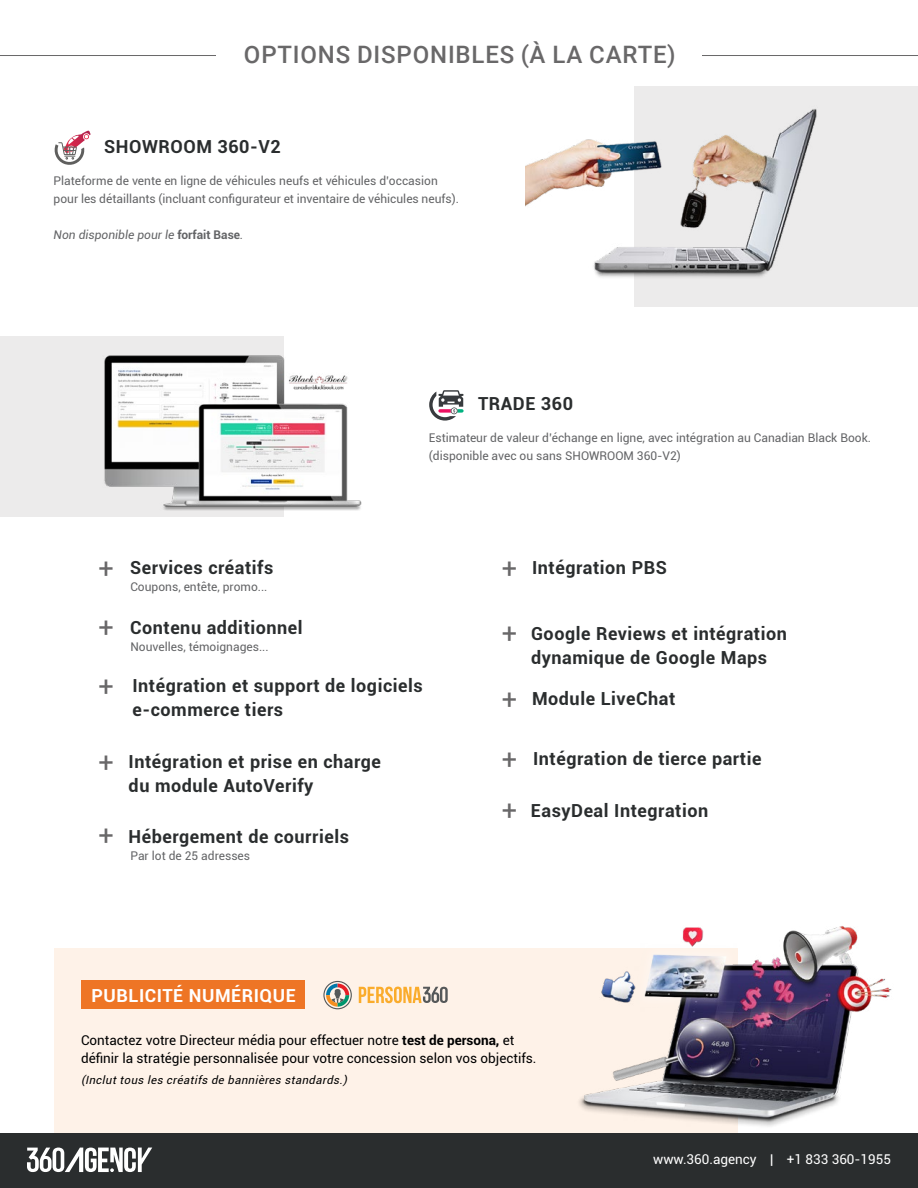
<style>
.page{position:relative;width:918px;height:1188px;background:#fff}
.page>*{position:absolute;margin:0;border:0;box-sizing:border-box;transform-origin:0 0}
.t1{font:27px "Roboto";color:#696869}
.t2{font:500 24px "Roboto";letter-spacing:.035em;color:#696869}
.t3{font:700 18px/24px "Roboto";letter-spacing:.03em;color:#2a2d2e}
.t4{font:700 18px "Roboto";letter-spacing:.03em;color:#fff}
.t5{font:13.5px/18px "Roboto";color:#000}
.t6{font:13.5px "Roboto";color:#fff}
.t7{font:12px/18px "Roboto";color:#636466}
.t8{font:italic 12px "Roboto";color:#636466}
.t9{font:italic 11.25px "Roboto";color:#000}
.s1{font-weight:700;font-style:normal}
.s2{font-weight:400;font-size:27px;color:#696869}
.s3{font-weight:700}
</style>
<div class="page">
<div style="left:0;top:336px;width:283px;height:181px;background:#ecebeb"></div>
<img style="left:104px;top:350px;width:258px;height:161px">
<svg style="left:429px;top:390px;width:35px;height:31px"></svg>
<div style="left:635px;top:86px;width:283px;height:220px;background:#ecebeb"></div>
<svg style="left:54px;top:131px;width:37px;height:34px"></svg>
<img style="left:526px;top:101px;width:291px;height:178px">
<hr style="left:0;top:55px;width:216px;height:1px;background:#696869">
<hr style="left:702px;top:55px;width:216px;height:1px;background:#696869">
<div style="left:0;top:1133px;width:918px;height:55px;background:#2a2d2e"></div>
<svg style="left:27px;top:1148px;width:125px;height:24px"></svg>
<div style="left:54px;top:948px;width:684px;height:185px;background:#fef2e8"></div>
<div style="left:82px;top:981px;width:223px;height:28px;background:#ee7525"></div>
<img style="left:579px;top:926px;width:313px;height:201px">
<svg style="left:323px;top:981px;width:29px;height:28px"></svg>
<svg style="left:359px;top:987px;width:89px;height:16px"></svg>
<h2 class="t2" style="left:244px;top:38px;width:433px">OPTIONS DISPONIBLES (À LA CARTE)</h2>
<h3 class="t3" style="left:104px;top:133px;width:178px">SHOWROOM 360-V2</h3>
<p class="t7" style="left:54px;top:172px;width:407px">Plateforme de vente en ligne de véhicules neufs et véhicules d’occasion pour les détaillants (incluant configurateur et inventaire de véhicules neufs).</p>
<p class="t8" style="left:54px;top:227px;width:191px">Non disponible pour le <span class="s1">forfait Base</span>.</p>
<h3 class="t3" style="left:478px;top:391px;width:96px">TRADE 360</h3>
<h3 class="t3" style="left:98px;top:555px;width:177px"><span class="s2">+</span> Services créatifs</h3>
<p class="t7" style="left:130px;top:577px;width:139px">Coupons, entête, promo...</p>
<h3 class="t3" style="left:98px;top:614px;width:206px"><span class="s2">+</span> Contenu additionnel</h3>
<p class="t7" style="left:131px;top:637px;width:140px">Nouvelles, témoignages...</p>
<p class="t7" style="left:429px;top:428px;width:444px">Estimateur de valeur d’échange en ligne, avec intégration au Canadian Black Book. (disponible avec ou sans SHOWROOM 360-V2)</p>
<h3 class="t3" style="left:502px;top:555px;width:167px"><span class="s2">+</span> Intégration PBS</h3>
<h1 class="t1" style="left:502px;top:615px;width:17px">+</h1>
<h3 class="t3" style="left:531px;top:620px;width:257px">Google Reviews et intégration dynamique de Google Maps</h3>
<h1 class="t1" style="left:98px;top:668px;width:17px">+</h1>
<h1 class="t1" style="left:98px;top:743px;width:17px">+</h1>
<h3 class="t3" style="left:132px;top:673px;width:292px">Intégration et support de logiciels e-commerce tiers</h3>
<h3 class="t3" style="left:129px;top:749px;width:254px">Intégration et prise en charge du module AutoVerify</h3>
<h3 class="t3" style="left:98px;top:824px;width:252px"><span class="s2">+</span> Hébergement de courriels</h3>
<p class="t7" style="left:130px;top:846px;width:121px">Par lot de 25 adresses</p>
<h3 class="t4" style="left:92px;top:983px;width:206px">PUBLICITÉ NUMÉRIQUE</h3>
<h3 class="t3" style="left:502px;top:686px;width:175px"><span class="s2">+</span> Module LiveChat</h3>
<h3 class="t3" style="left:502px;top:746px;width:261px"><span class="s2">+</span> Intégration de tierce partie</h3>
<h1 class="t1" style="left:502px;top:791px;width:17px">+</h1>
<h3 class="t3" style="left:531px;top:798px;width:179px">EasyDeal Integration</h3>
<p class="t5" style="left:81px;top:1031px;width:457px">Contactez votre Directeur média pour effectuer notre <span class="s3">test de persona,</span> et définir la stratégie personnalisée pour votre concession selon vos objectifs.</p>
<p class="t9" style="left:81px;top:1072px;width:270px">(Incluttous les créatifs de bannières standards.)</p>
<p class="t6" style="left:653px;top:1150px;width:239px">www.360.agency | +1 833 360-1955</p>
</div>
